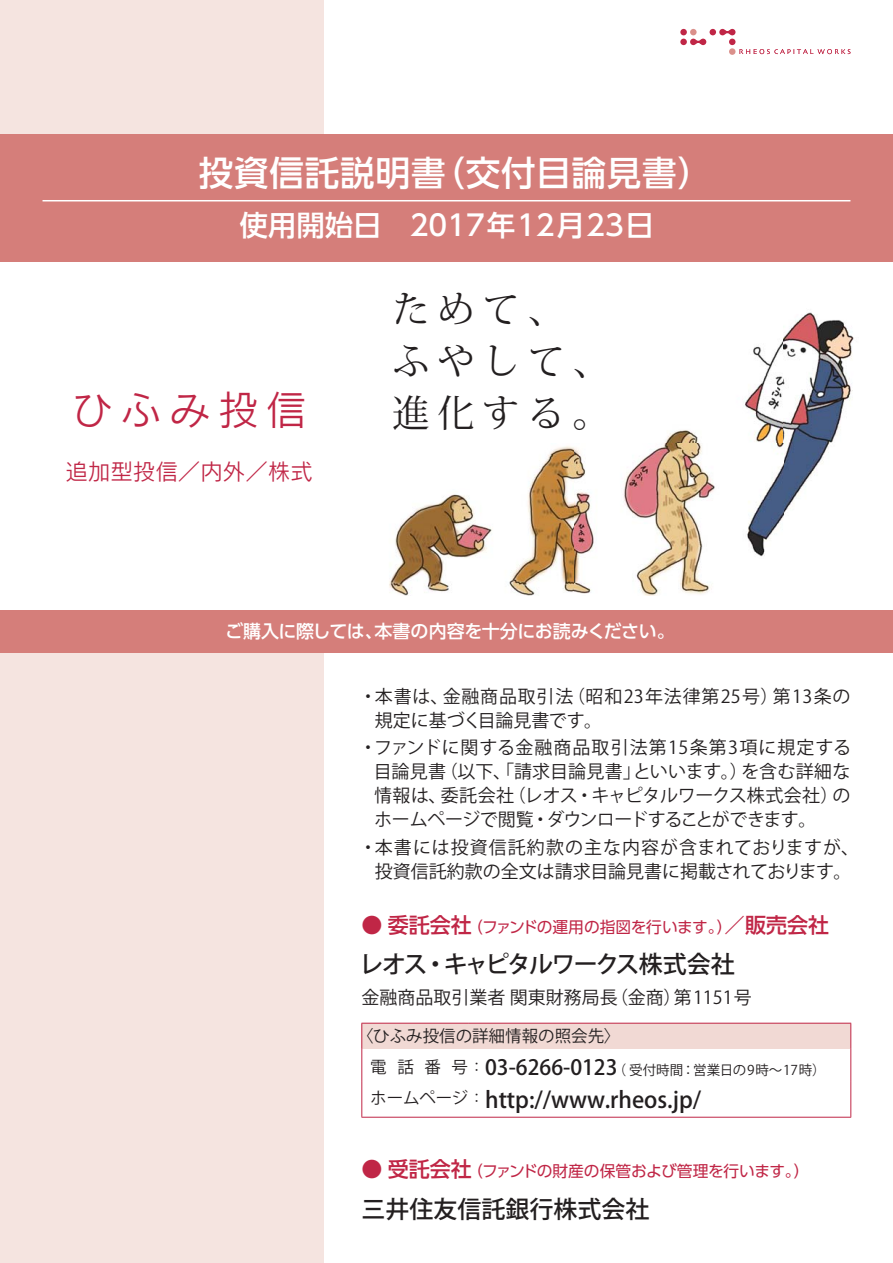
<style>
.page{position:relative;width:893px;height:1263px;background:#fff}
.page>*{position:absolute;margin:0;border:0;box-sizing:border-box;transform-origin:0 0}
.t1{font:40.5px "Rodin Pro M 90 pv RKSJ H";letter-spacing:.2em;color:#c02646}
.t2{font:37.5px/51.6px "Koz Min Pro Regular 90 pv RKSJ H";letter-spacing:.2em;color:#231f20}
.t3{font:34.5px "UD Shin Go Pr 6 Medium 90 pv RKSJ H";letter-spacing:.025em;color:#fff}
.t4{font:28.5px "UD Shin Go Pr 6 Medium 90 pv RKSJ H";color:#fff}
.t5{font:24px "Koz Go Pro Medium 90 pv RKSJ H";letter-spacing:-.075em;color:#231f20}
.t6{font:24px "Koz Go Pro Medium 90 pv RKSJ H";color:#231f20}
.t7{font:22.5px "Koz Go Pro Medium 90 pv RKSJ H";color:#231f20}
.t8{font:22.5px "Rodin Pro M 90 pv RKSJ H";color:#c02646}
.t9{font:18px/24px "Koz Go Pro Regular 90 pv RKSJ H";color:#231f20;text-align:justify}
.t10{font:18px/24px "Koz Go Pro Regular 90 pv RKSJ H";letter-spacing:.045em;color:#231f20}
.t11{font:18px "UD Shin Go Pr 6 Medium 90 pv RKSJ H";letter-spacing:-.02em;color:#fff}
.t12{font:16.5px "Koz Go Pro Regular 90 pv RKSJ H";color:#231f20}
.t13{font:15.75px "UD Shin Go Pr 6 Regular 90 pv RKSJ H";letter-spacing:-.025em;color:#c02646}
.t14{font:13.5px "Koz Go Pro Regular 90 pv RKSJ H";color:#231f20}
.s1{font-family:"UD Shin Go Pr 6 Medium 90 pv RKSJ H";font-size:21px}
.s2{font-size:16.5px}
.s3{font-family:"Koz Go Pro Medium 90 pv RKSJ H";font-size:21px}
</style>
<div class="page">
<div style="left:0;top:0;width:323px;height:1263px;background:#f5e4e0"></div>
<div style="left:0;top:261px;width:893px;height:349px;background:#fff"></div>
<img style="left:389px;top:312px;width:465px;height:283px">
<div style="left:362px;top:1023px;width:489px;height:25px;background:#f1d9d4"></div>
<hr style="left:361px;top:1023px;width:107px;height:1px;background:#c02646">
<svg style="left:361px;top:1023px;width:1px;height:25px"></svg>
<hr style="left:468px;top:1023px;width:383px;height:1px;background:#c02646">
<svg style="left:850px;top:1023px;width:1px;height:25px"></svg>
<hr style="left:361px;top:1048px;width:1px;height:34px;background:#c02646">
<hr style="left:850px;top:1048px;width:1px;height:34px;background:#c02646">
<hr style="left:361px;top:1082px;width:1px;height:35px;background:#c02646">
<hr style="left:850px;top:1082px;width:1px;height:35px;background:#c02646">
<hr style="left:361px;top:1117px;width:490px;height:1px;background:#c02646">
<div style="left:0;top:610px;width:893px;height:43px;background:#d57e7a"></div>
<div style="left:680px;top:29px;width:7px;height:6px;background:#c02646;border-radius:50%"></div>
<div style="left:680px;top:39px;width:7px;height:6px;background:#c02646;border-radius:50%"></div>
<div style="left:690px;top:29px;width:7px;height:6px;background:#da908b;border-radius:50%"></div>
<div style="left:690px;top:39px;width:7px;height:6px;background:#c02646;border-radius:50%"></div>
<svg style="left:693px;top:29px;width:23px;height:16px"></svg>
<div style="left:719px;top:29px;width:7px;height:6px;background:#c02646;border-radius:50%"></div>
<svg style="left:722px;top:29px;width:128px;height:25px"></svg>
<div style="left:0;top:134px;width:893px;height:127px;background:#d57e7a"></div>
<hr style="left:43px;top:200px;width:807px;height:1px;background:#fff">
<h3 class="t3" style="left:199px;top:160px;width:515px">投資信託説明書（交付目論見書）</h3>
<h3 class="t4" style="left:239px;top:215px;width:416px">使用開始日　2017年12月23日</h3>
<h1 class="t1" style="left:72px;top:394px;width:235px">ひふみ投信</h1>
<p class="t8" style="left:65px;top:463px;width:249px">追加型投信／内外／株式</p>
<h2 class="t2" style="left:392px;top:288px;width:219px">ためて、ふやして、進化する。</h2>
<p class="t11" style="left:225px;top:625px;width:451px">ご購入に際しては、本書の内容を十分にお読みください。</p>
<p class="t10" style="left:375px;top:687px;width:477px;text-indent:-16px">・ 本書は、金融商品取引法（昭和23年法律第25号）第13条の規定に基づく目論見書です。</p>
<p class="t9" style="left:374px;top:738px;width:479px;text-indent:-14px">・ ファンドに関する金融商品取引法第15条第3項に規定する目論見書（以下、「請求目論見書」といいます。）を含む詳細な情報は、委託会社（レオス・キャピタルワークス株式会社）のホームページで閲覧・ダウンロードすることができます。</p>
<p class="t9" style="left:359px;top:837px;width:501px;text-align:center">・ 本書には投資信託約款の主な内容が含まれておりますが、投資信託約款の全文は請求目論見書に掲載されております。</p>
<p class="t13" style="left:361px;top:921px;width:469px"><span class="s1">● 委託会社</span>（ファンドの運用の指図を行います。）<span class="s1">／販売会社</span></p>
<h3 class="t5" style="left:359px;top:955px;width:377px">レオス・キャピタルワークス株式会社</h3>
<p class="t9" style="left:361px;top:987px;width:392px">金融商品取引業者 関東財務局長（金商）第1151号</p>
<p class="t12" style="left:357px;top:1029px;width:265px">〈ひふみ投信の詳細情報の照会先〉</p>
<p class="t14" style="left:370px;top:1065px;width:457px"><span class="s2">電 話 番 号</span><sup>：</sup><span class="s3">03-6266-0123</span>（ 受付時間：営業日の9時～17時）</p>
<p class="t7" style="left:370px;top:1090px;width:332px"><sup>ホームページ</sup><sup>：</sup>http://www.rheos.jp/</p>
<p class="t13" style="left:361px;top:1165px;width:450px"><span class="s1">● 受託会社</span>（ファンドの財産の保管および管理を行います。）</p>
<h3 class="t6" style="left:361px;top:1199px;width:289px">三井住友信託銀行株式会社</h3>
</div>
